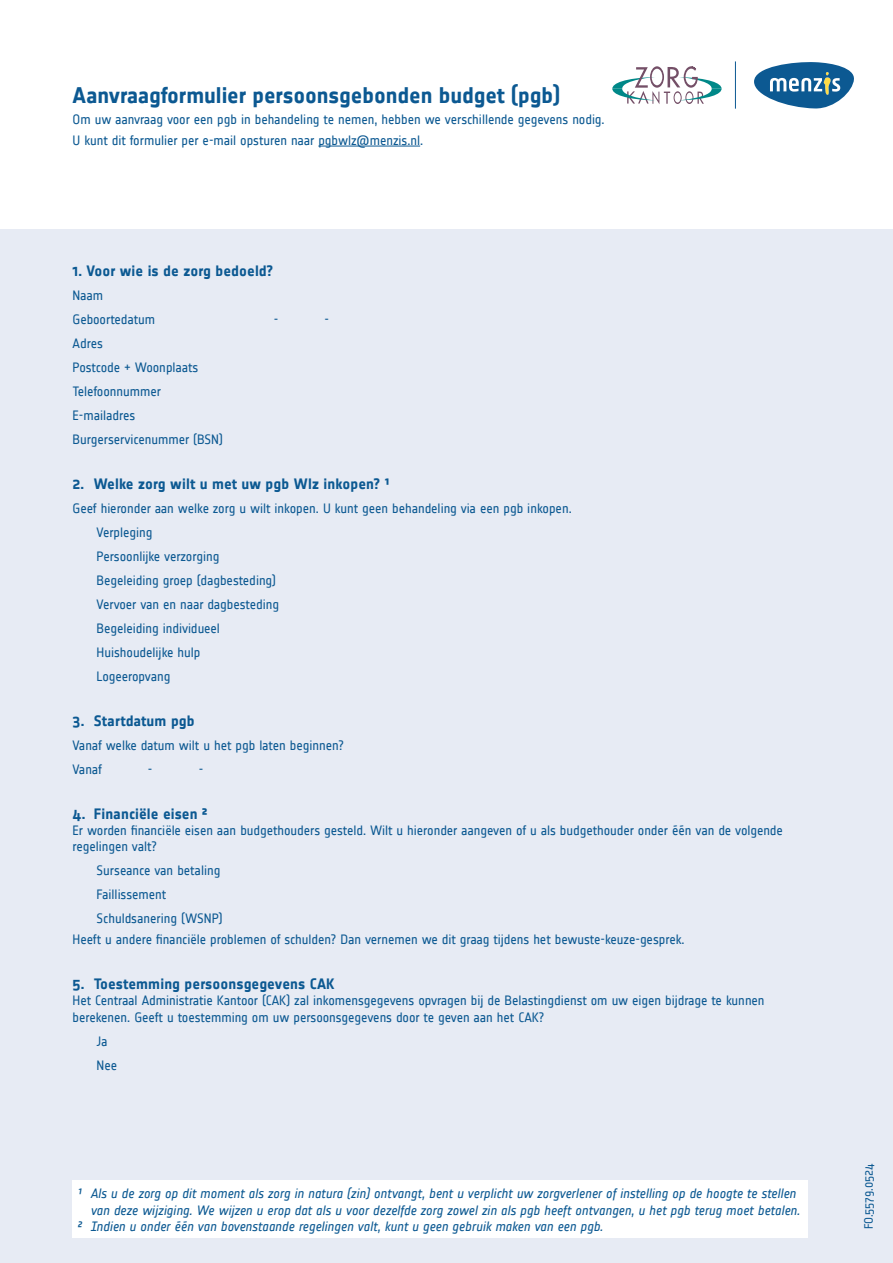
<style>
.page{position:relative;width:893px;height:1263px;background:#fff}
.page>*{position:absolute;margin:0;border:0;box-sizing:border-box;transform-origin:0 0}
.kop{font:700 22.5px "Notes";letter-spacing:-.005em;color:#0c5992}
.tussenkop{font:700 15px "Notes";letter-spacing:.005em;color:#0c5992}
.Basistekst{font:13.5px/16.2px "Notes";letter-spacing:-.005em;color:#0c5992}
.Basistekst-2{font:italic 13.5px/16.2px "Notes";letter-spacing:-.005em;color:#0c5992;text-align:right}
.tussenkop-2{font:12px "Notes";letter-spacing:-.01em;color:#0c5992}
</style>
<div class="page">
<div style="left:0;top:230px;width:893px;height:1033px;background:#e7ebf4"></div>
<svg style="left:612px;top:66px;width:110px;height:38px"></svg>
<svg style="left:754px;top:62px;width:100px;height:46px"></svg>
<hr style="left:735px;top:61px;width:1px;height:48px;background:#0c5992">
<hr style="left:318px;top:146px;width:102px;height:1px;background:#0c5992">
<div style="left:73px;top:1180px;width:735px;height:58px;background:#fff"></div>
<p class="kop" style="left:73px;top:83px;width:489px">Aanvraagformulier persoonsgebonden budget (pgb)</p>
<p class="Basistekst" style="left:73px;top:111px;width:534px">Om uw aanvraag voor een pgb in behandeling te nemen, hebben we verschillende gegevens nodig.</p>
<p class="Basistekst" style="left:73px;top:132px;width:352px">U kunt dit formulier per e-mail opsturen naar pgbwlz@menzis.nl.</p>
<p class="tussenkop" style="left:73px;top:262px;width:202px">1. Voor wie is de zorg bedoeld?</p>
<p class="Basistekst" style="left:73px;top:287px;width:32px">Naam</p>
<p class="Basistekst" style="left:73px;top:311px;width:84px">Geboortedatum</p>
<p class="Basistekst" style="left:274px;top:311px;width:6px">-</p>
<p class="Basistekst" style="left:324px;top:311px;width:6px">-</p>
<p class="Basistekst" style="left:73px;top:335px;width:32px">Adres</p>
<p class="Basistekst" style="left:73px;top:359px;width:127px">Postcode + Woonplaats</p>
<p class="Basistekst" style="left:73px;top:383px;width:90px">Telefoonnummer</p>
<p class="Basistekst" style="left:73px;top:407px;width:64px">E-mailadres</p>
<p class="Basistekst" style="left:73px;top:431px;width:152px">Burgerservicenummer (BSN)</p>
<p class="tussenkop" style="left:73px;top:475px;width:319px">2. Welke zorg wilt u met uw pgb Wlz inkopen? ¹</p>
<p class="Basistekst" style="left:73px;top:500px;width:501px">Geef hieronder aan welke zorg u wilt inkopen. U kunt geen behandeling via een pgb inkopen.</p>
<p class="Basistekst" style="left:96px;top:524px;width:58px">Verpleging</p>
<p class="Basistekst" style="left:97px;top:548px;width:124px">Persoonlijke verzorging</p>
<p class="Basistekst" style="left:97px;top:572px;width:181px">Begeleiding groep (dagbesteding)</p>
<p class="Basistekst" style="left:96px;top:596px;width:184px">Vervoer van en naar dagbesteding</p>
<p class="Basistekst" style="left:97px;top:620px;width:125px">Begeleiding individueel</p>
<p class="Basistekst" style="left:97px;top:644px;width:106px">Huishoudelijke hulp</p>
<p class="Basistekst" style="left:97px;top:668px;width:75px">Logeeropvang</p>
<p class="tussenkop" style="left:73px;top:712px;width:124px">3. Startdatum pgb</p>
<p class="Basistekst" style="left:73px;top:737px;width:273px">Vanaf welke datum wilt u het pgb laten beginnen?</p>
<p class="Basistekst" style="left:73px;top:761px;width:31px">Vanaf</p>
<p class="Basistekst" style="left:148px;top:761px;width:6px">-</p>
<p class="Basistekst" style="left:199px;top:761px;width:6px">-</p>
<p class="tussenkop" style="left:73px;top:805px;width:136px">4. Financiële eisen ²</p>
<p class="Basistekst" style="left:73px;top:822px;width:712px">Er worden financiële eisen aan budgethouders gesteld. Wilt u hieronder aangeven of u als budgethouder onder één van de volgende regelingen valt?</p>
<p class="Basistekst" style="left:97px;top:862px;width:125px">Surseance van betaling</p>
<p class="Basistekst" style="left:97px;top:886px;width:71px">Faillissement</p>
<p class="Basistekst" style="left:97px;top:910px;width:128px">Schuldsanering (WSNP)</p>
<p class="Basistekst" style="left:73px;top:931px;width:614px">Heeft u andere financiële problemen of schulden? Dan vernemen we dit graag tijdens het bewuste-keuze-gesprek.</p>
<p class="tussenkop" style="left:73px;top:975px;width:263px">5. Toestemming persoonsgegevens CAK</p>
<p class="Basistekst" style="left:73px;top:993px;width:693px">Het Centraal Administratie Kantoor (CAK) zal inkomensgegevens opvragen bij de Belastingdienst om uw eigen bijdrage te kunnen berekenen. Geeft u toestemming om uw persoonsgegevens door te geven aan het CAK?</p>
<p class="Basistekst" style="left:96px;top:1033px;width:13px">Ja</p>
<p class="Basistekst" style="left:97px;top:1057px;width:22px">Nee</p>
<p class="Basistekst-2" style="left:77px;top:1185px;width:725px">¹ Als u de zorg op dit moment als zorg in natura (zin) ontvangt, bent u verplicht uw zorgverlener of instelling op de hoogte te stellen van deze wijziging. We wijzen u erop dat als u voor dezelfde zorg zowel zin als pgb heeft ontvangen, u het pgb terug moet betalen.</p>
<p class="Basistekst-2" style="left:77px;top:1218px;width:528px">² Indien u onder één van bovenstaande regelingen valt, kunt u geen gebruik maken van een pgb.</p>
<p class="tussenkop-2" style="left:862px;top:1229px;width:67px;rotate:-90deg">FO.5579.0524</p>
</div>
